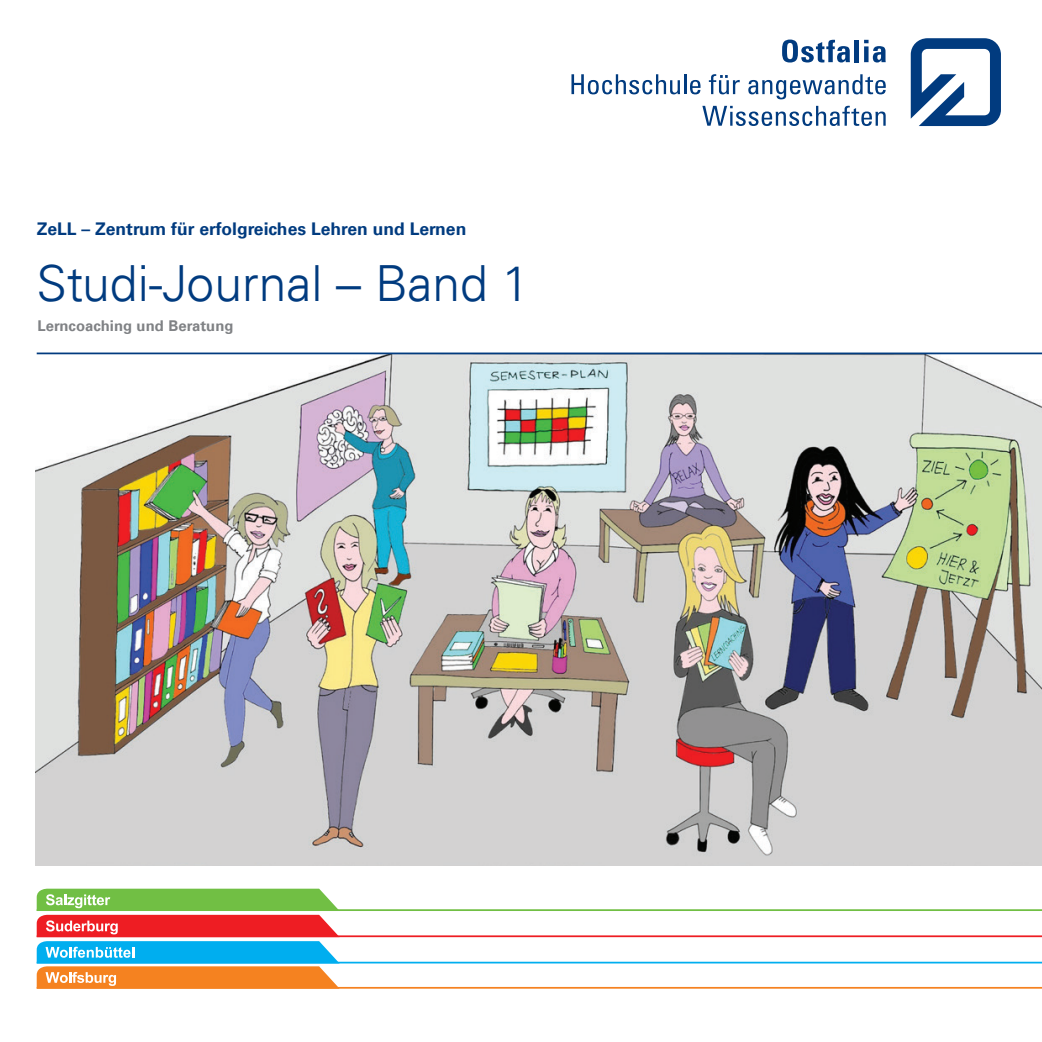
<style>
.page{position:relative;width:1042px;height:1042px;background:#fff}
.page>*{position:absolute;margin:0;border:0;box-sizing:border-box;transform-origin:0 0}
.t1{font:300 49.88px "Univers LT";color:#013b7f}
.t2{font:700 17.5px "Univers LT";color:#013b7f}
.t3{font:700 14.88px "Univers LT";letter-spacing:.005em;color:#808285}
</style>
<div class="page">
<img style="left:36px;top:353px;width:1006px;height:513px">
<hr style="left:37px;top:961px;width:1005px;height:2px;background:#00aeef">
<hr style="left:37px;top:987px;width:1005px;height:1px;background:#f58220">
<hr style="left:37px;top:909px;width:1005px;height:2px;background:#71bf44">
<hr style="left:37px;top:935px;width:1005px;height:2px;background:#ee1d23">
<svg style="left:37px;top:888px;width:303px;height:99px"></svg>
<svg style="left:571px;top:74px;width:109px;height:20px"></svg>
<hr style="left:684px;top:74px;width:2px;height:20px;background:#013b7f">
<svg style="left:690px;top:80px;width:10px;height:14px"></svg>
<svg style="left:709px;top:74px;width:31px;height:20px"></svg>
<svg style="left:748px;top:74px;width:138px;height:25px"></svg>
<svg style="left:702px;top:106px;width:183px;height:20px"></svg>
<svg style="left:782px;top:40px;width:68px;height:23px"></svg>
<div style="left:854px;top:40px;width:5px;height:22px;background:#013b7f"></div>
<svg style="left:864px;top:40px;width:22px;height:22px"></svg>
<svg style="left:910px;top:38px;width:91px;height:88px"></svg>
<hr style="left:37px;top:352px;width:1005px;height:2px;background:#013b7f">
<p class="t2" style="left:37px;top:219px;width:431px">ZeLL – Zentrum für erfolgreiches Lehren und Lernen</p>
<h1 class="t1" style="left:36px;top:253px;width:494px">Studi-Journal – Band 1</h1>
<p class="t3" style="left:37px;top:317px;width:198px">Lerncoaching und Beratung</p>
</div>
